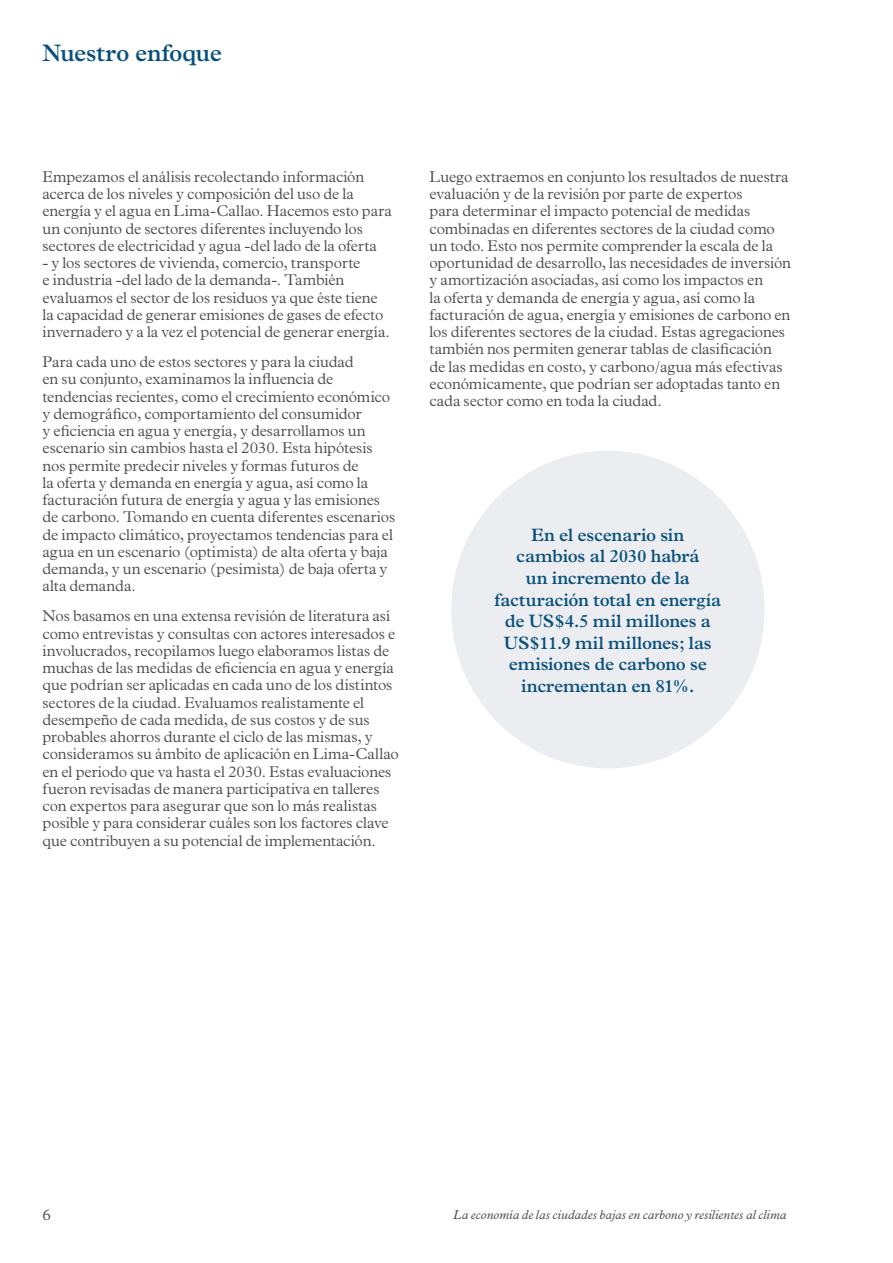
<style>
.page{position:relative;width:893px;height:1263px;background:#fff}
.page>*{position:absolute;margin:0;border:0;box-sizing:border-box;transform-origin:0 0}
.t1{font:600 24px "Plantin";letter-spacing:-.02em;color:#08507b}
.t2{font:600 18px/21.6px "Plantin";letter-spacing:-.01em;color:#08507b;text-align:center}
.t3{font:300 15.75px/17.2px "Plantin";letter-spacing:-.005em;color:#4d4d4f}
.t4{font:italic 12.75px "Plantin";letter-spacing:.005em;color:#4d4d4f}
</style>
<div class="page">
<div style="left:451px;top:451px;width:314px;height:317px;background:#ecedf1;border-radius:50%"></div>
<h1 class="t1" style="left:43px;top:38px;width:181px">Nuestro enfoque</h1>
<p class="t3" style="left:43px;top:168px;width:351px">Empezamos el análisis recolectando información acerca de los niveles y composición del uso de la energía y el agua en Lima-Callao. Hacemos esto para un conjunto de sectores diferentes incluyendo los sectores de electricidad y agua -del lado de la oferta</p>
<p class="t3" style="left:43px;top:254px;width:349px">- y los sectores de vivienda, comercio, transporte<br>e industria -del lado de la demanda-. También evaluamos el sector de los residuos ya que éste tiene la capacidad de generar emisiones de gases de efecto invernadero y a la vez el potencial de generar energía.</p>
<p class="t3" style="left:43px;top:353px;width:354px">Para cada uno de estos sectores y para la ciudad<br>en su conjunto, examinamos la influencia de tendencias recientes, como el crecimiento económico y demográfico, comportamiento del consumidor<br>y eficiencia en agua y energía, y desarrollamos un escenario sin cambios hasta el 2030. Esta hipótesis nos permite predecir niveles y formas futuros de<br>la oferta y demanda en energía y agua, así como la facturación futura de energía y agua y las emisiones de carbono. Tomando en cuenta diferentes escenarios de impacto climático, proyectamos tendencias para el agua en un escenario (optimista) de alta oferta y baja demanda, y un escenario (pesimista) de baja oferta y alta demanda.</p>
<p class="t3" style="left:43px;top:607px;width:358px">Nos basamos en una extensa revisión de literatura así como entrevistas y consultas con actores interesados e involucrados, recopilamos luego elaboramos listas de muchas de las medidas de eficiencia en agua y energía que podrían ser aplicadas en cada uno de los distintos sectores de la ciudad. Evaluamos realistamente el desempeño de cada medida, de sus costos y de sus probables ahorros durante el ciclo de las mismas, y consideramos su ámbito de aplicación en Lima-Callao en el periodo que va hasta el 2030. Estas evaluaciones fueron revisadas de manera participativa en talleres con expertos para asegurar que son lo más realistas posible y para considerar cuáles son los factores clave que contribuyen a su potencial de implementación.</p>
<p class="t3" style="left:429px;top:168px;width:363px">Luego extraemos en conjunto los resultados de nuestra evaluación y de la revisión por parte de expertos<br>para determinar el impacto potencial de medidas combinadas en diferentes sectores de la ciudad como un todo. Esto nos permite comprender la escala de la oportunidad de desarrollo, las necesidades de inversión y amortización asociadas, así como los impactos en<br>la oferta y demanda de energía y agua, así como la facturación de agua, energía y emisiones de carbono en los diferentes sectores de la ciudad. Estas agregaciones también nos permiten generar tablas de clasificación de las medidas en costo, y carbono/agua más efectivas económicamente, que podrían ser adoptadas tanto en cada sector como en toda la ciudad.</p>
<p class="t2" style="left:495px;top:524px;width:228px">En el escenario sin cambios al 2030 habrá<br>un incremento de la facturación total en energía de US$4.5 mil millones a<br>US$11.9 mil millones; las emisiones de carbono se incrementan en 81%.</p>
<p class="t3" style="left:43px;top:1206px;width:10px">6</p>
<p class="t4" style="left:453px;top:1207px;width:335px">La economía de las ciudades bajas en carbono y resilientes al clima</p>
</div>
